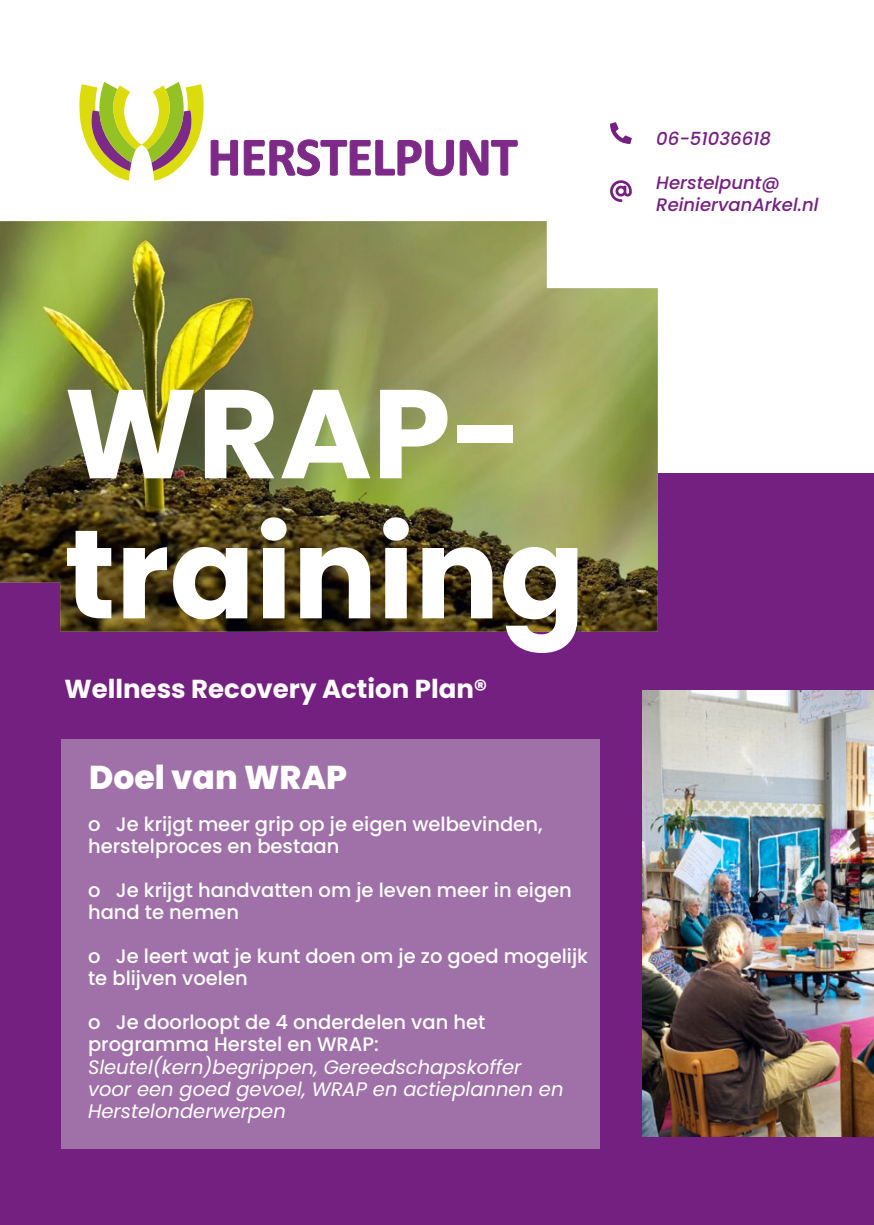
<style>
.page{position:relative;width:874px;height:1225px;background:#fff}
.page>*{position:absolute;margin:0;border:0;box-sizing:border-box;transform-origin:0 0}
.t1{font:700 126px/140px "Poppins";color:#fff}
.Body_Text{font:800 33px "Poppins";color:#fff}
.t2{font:700 26px "Poppins";color:#fff}
.Body_Text-2{font:500 19.6px/22px "Poppins";color:#fff}
.Body_Text-3{font:italic 19.6px/22px "Poppins";color:#fff}
.t3{font:italic 500 18px/21.6px "Poppins";color:#742080}
</style>
<div class="page">
<div style="left:0;top:473px;width:873px;height:752px;background:#742080"></div>
<img style="left:0;top:221px;width:657px;height:410px">
<div style="left:61px;top:739px;width:538px;height:409px;background:#a071a8"></div>
<img style="left:642px;top:690px;width:231px;height:446px">
<svg style="left:610px;top:180px;width:21px;height:22px"></svg>
<svg style="left:610px;top:122px;width:21px;height:22px"></svg>
<svg style="left:79px;top:82px;width:124px;height:99px"></svg>
<svg style="left:211px;top:140px;width:27px;height:35px"></svg>
<svg style="left:244px;top:140px;width:209px;height:36px"></svg>
<svg style="left:459px;top:140px;width:58px;height:35px"></svg>
<p class="t3" style="left:656px;top:128px;width:116px">06-51036618</p>
<p class="t3" style="left:656px;top:172px;width:164px">Herstelpunt@<br>ReiniervanArkel.nl</p>
<p class="t1" style="left:64px;top:365px;width:522px">WRAP&shy;training</p>
<p class="t2" style="left:64px;top:674px;width:424px">Wellness Recovery Action Plan®</p>
<p class="Body_Text" style="left:89px;top:758px;width:259px">Doel van WRAP</p>
<p class="Body_Text-2" style="left:88px;top:813px;width:455px">o Je krijgt meer grip op je eigen welbevinden, herstelproces en bestaan</p>
<p class="Body_Text-2" style="left:88px;top:879px;width:485px">o Je krijgt handvatten om je leven meer in eigen hand te nemen</p>
<p class="Body_Text-2" style="left:88px;top:945px;width:501px">o Je leert wat je kunt doen om je zo goed mogelijk te blijven voelen</p>
<p class="Body_Text-2" style="left:88px;top:1011px;width:399px">o Je doorloopt de 4 onderdelen van het programma Herstel en WRAP:</p>
<p class="Body_Text-3" style="left:88px;top:1055px;width:477px">Sleutel(kern)begrippen, Gereedschapskoffer voor een goed gevoel, WRAP en actieplannen en<br>Herstelonderwerpen</p>
</div>
